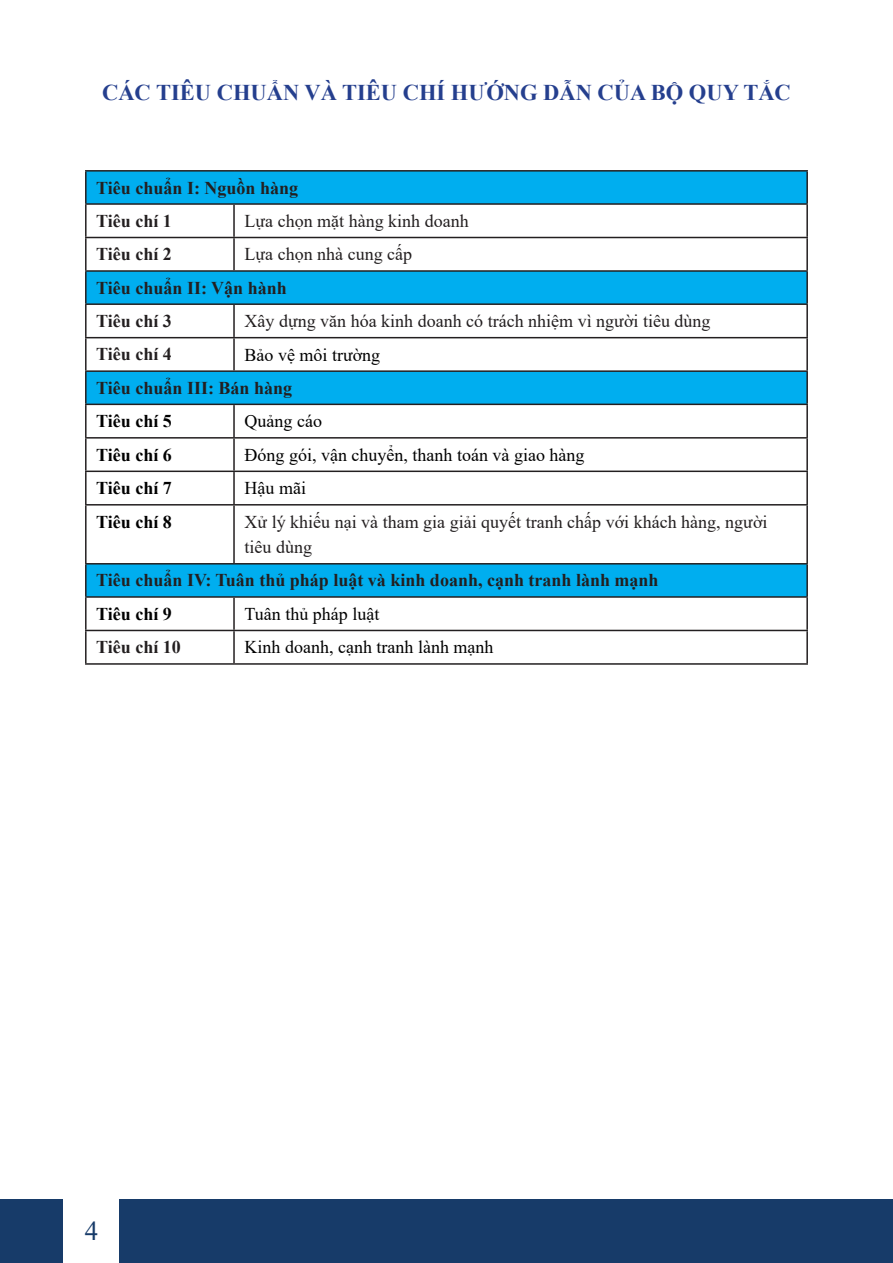
<style>
.page{position:relative;width:893px;height:1263px;background:#fff}
.page>*{position:absolute;margin:0;border:0;box-sizing:border-box;transform-origin:0 0}
.t1{font:27px "Times New Roman";color:#173b69}
.Heading_1{font:700 22.5px "Times New Roman";color:#253f8e}
.Normal_bảng{font:700 18px "Times New Roman";color:#231f20}
.Normal_bảng-2{font:18px/25.5px "Times New Roman";color:#231f20}
.Normal_bảng-3{font:18px "Times New Roman";color:#000}
.Normal_bảng-4{font:700 18px "Times New Roman";color:#000}
</style>
<div class="page">
<div style="left:0;top:1199px;width:64px;height:64px;background:#173b69"></div>
<div style="left:119px;top:1199px;width:774px;height:64px;background:#173b69"></div>
<svg style="left:87px;top:172px;width:719px;height:424px"></svg>
<hr style="left:85px;top:170px;width:149px;height:2px;background:#231f20">
<hr style="left:85px;top:172px;width:2px;height:31px;background:#231f20">
<hr style="left:234px;top:170px;width:574px;height:2px;background:#231f20">
<hr style="left:806px;top:172px;width:2px;height:31px;background:#231f20">
<hr style="left:85px;top:203px;width:149px;height:2px;background:#231f20">
<hr style="left:85px;top:205px;width:2px;height:32px;background:#231f20">
<hr style="left:234px;top:203px;width:574px;height:2px;background:#231f20">
<hr style="left:233px;top:205px;width:2px;height:32px;background:#231f20">
<hr style="left:806px;top:205px;width:2px;height:32px;background:#231f20">
<hr style="left:85px;top:237px;width:149px;height:1px;background:#231f20">
<hr style="left:85px;top:238px;width:2px;height:32px;background:#231f20">
<hr style="left:234px;top:237px;width:574px;height:1px;background:#231f20">
<hr style="left:233px;top:238px;width:2px;height:32px;background:#231f20">
<hr style="left:806px;top:238px;width:2px;height:32px;background:#231f20">
<hr style="left:85px;top:270px;width:149px;height:2px;background:#231f20">
<hr style="left:85px;top:272px;width:2px;height:31px;background:#231f20">
<hr style="left:234px;top:270px;width:574px;height:2px;background:#231f20">
<hr style="left:806px;top:272px;width:2px;height:31px;background:#231f20">
<hr style="left:85px;top:303px;width:149px;height:2px;background:#231f20">
<hr style="left:85px;top:305px;width:2px;height:32px;background:#231f20">
<hr style="left:234px;top:303px;width:574px;height:2px;background:#231f20">
<hr style="left:233px;top:305px;width:2px;height:32px;background:#231f20">
<hr style="left:806px;top:305px;width:2px;height:32px;background:#231f20">
<hr style="left:85px;top:337px;width:149px;height:1px;background:#231f20">
<hr style="left:85px;top:338px;width:2px;height:32px;background:#231f20">
<hr style="left:234px;top:337px;width:574px;height:1px;background:#231f20">
<hr style="left:233px;top:338px;width:2px;height:32px;background:#231f20">
<hr style="left:806px;top:338px;width:2px;height:32px;background:#231f20">
<hr style="left:85px;top:370px;width:149px;height:2px;background:#231f20">
<hr style="left:85px;top:372px;width:2px;height:32px;background:#231f20">
<hr style="left:234px;top:370px;width:574px;height:2px;background:#231f20">
<hr style="left:806px;top:372px;width:2px;height:32px;background:#231f20">
<hr style="left:85px;top:404px;width:149px;height:1px;background:#231f20">
<hr style="left:85px;top:405px;width:2px;height:32px;background:#231f20">
<hr style="left:234px;top:404px;width:574px;height:1px;background:#231f20">
<hr style="left:233px;top:405px;width:2px;height:32px;background:#231f20">
<hr style="left:806px;top:405px;width:2px;height:32px;background:#231f20">
<hr style="left:85px;top:437px;width:149px;height:2px;background:#231f20">
<hr style="left:85px;top:439px;width:2px;height:32px;background:#231f20">
<hr style="left:234px;top:437px;width:574px;height:2px;background:#231f20">
<hr style="left:233px;top:439px;width:2px;height:32px;background:#231f20">
<hr style="left:806px;top:439px;width:2px;height:32px;background:#231f20">
<hr style="left:85px;top:471px;width:149px;height:1px;background:#231f20">
<hr style="left:85px;top:472px;width:2px;height:32px;background:#231f20">
<hr style="left:234px;top:471px;width:574px;height:1px;background:#231f20">
<hr style="left:233px;top:472px;width:2px;height:32px;background:#231f20">
<hr style="left:806px;top:472px;width:2px;height:32px;background:#231f20">
<hr style="left:85px;top:504px;width:149px;height:1px;background:#231f20">
<hr style="left:85px;top:505px;width:2px;height:58px;background:#231f20">
<hr style="left:234px;top:504px;width:574px;height:1px;background:#231f20">
<hr style="left:233px;top:505px;width:2px;height:58px;background:#231f20">
<hr style="left:806px;top:505px;width:2px;height:58px;background:#231f20">
<hr style="left:85px;top:563px;width:149px;height:1px;background:#231f20">
<hr style="left:85px;top:564px;width:2px;height:32px;background:#231f20">
<hr style="left:234px;top:563px;width:574px;height:1px;background:#231f20">
<hr style="left:806px;top:564px;width:2px;height:32px;background:#231f20">
<hr style="left:85px;top:596px;width:149px;height:2px;background:#231f20">
<hr style="left:85px;top:598px;width:2px;height:32px;background:#231f20">
<hr style="left:234px;top:596px;width:574px;height:2px;background:#231f20">
<hr style="left:233px;top:598px;width:2px;height:32px;background:#231f20">
<hr style="left:806px;top:598px;width:2px;height:32px;background:#231f20">
<hr style="left:85px;top:630px;width:149px;height:1px;background:#231f20">
<hr style="left:85px;top:631px;width:2px;height:32px;background:#231f20">
<hr style="left:234px;top:630px;width:574px;height:1px;background:#231f20">
<hr style="left:233px;top:631px;width:2px;height:32px;background:#231f20">
<hr style="left:806px;top:631px;width:2px;height:32px;background:#231f20">
<hr style="left:85px;top:663px;width:149px;height:2px;background:#231f20">
<hr style="left:234px;top:663px;width:574px;height:2px;background:#231f20">
<p class="Heading_1" style="left:102px;top:77px;width:690px">CÁC TIÊU CHUẨN VÀ TIÊU CHÍ HƯỚNG DẪN CỦA BỘ QUY TẮC</p>
<p class="Normal_bảng" style="left:96px;top:174px;width:203px">Tiêu chuẩn I: Nguồn hàng</p>
<p class="Normal_bảng" style="left:96px;top:208px;width:77px">Tiêu chí 1</p>
<p class="Normal_bảng-2" style="left:244px;top:208px;width:226px">Lựa chọn mặt hàng kinh doanh</p>
<p class="Normal_bảng" style="left:96px;top:241px;width:77px">Tiêu chí 2</p>
<p class="Normal_bảng-2" style="left:244px;top:241px;width:169px">Lựa chọn nhà cung cấp</p>
<p class="Normal_bảng" style="left:96px;top:275px;width:192px">Tiêu chuẩn II: Vận hành</p>
<p class="Normal_bảng" style="left:96px;top:308px;width:77px">Tiêu chí 3</p>
<p class="Normal_bảng-2" style="left:244px;top:308px;width:467px">Xây dựng văn hóa kinh doanh có trách nhiệm vì người tiêu dùng</p>
<p class="Normal_bảng" style="left:96px;top:341px;width:77px">Tiêu chí 4</p>
<p class="Normal_bảng-3" style="left:244px;top:342px;width:137px">Bảo vệ môi trường</p>
<p class="Normal_bảng" style="left:96px;top:375px;width:197px">Tiêu chuẩn III: Bán hàng</p>
<p class="Normal_bảng-4" style="left:96px;top:408px;width:77px">Tiêu chí 5</p>
<p class="Normal_bảng-3" style="left:244px;top:409px;width:79px">Quảng cáo</p>
<p class="Normal_bảng-4" style="left:96px;top:441px;width:77px">Tiêu chí 6</p>
<p class="Normal_bảng-3" style="left:244px;top:442px;width:341px">Đóng gói, vận chuyển, thanh toán và giao hàng</p>
<p class="Normal_bảng-4" style="left:96px;top:475px;width:77px">Tiêu chí 7</p>
<p class="Normal_bảng-3" style="left:244px;top:476px;width:63px">Hậu mãi</p>
<p class="Normal_bảng-4" style="left:96px;top:508px;width:77px">Tiêu chí 8</p>
<p class="Normal_bảng-2" style="left:244px;top:508px;width:524px">Xử lý khiếu nại và tham gia giải quyết tranh chấp với khách hàng, người tiêu dùng</p>
<p class="Normal_bảng" style="left:96px;top:567px;width:564px">Tiêu chuẩn IV: Tuân thủ pháp luật và kinh doanh, cạnh tranh lành mạnh</p>
<p class="Normal_bảng-4" style="left:96px;top:601px;width:77px">Tiêu chí 9</p>
<p class="Normal_bảng-3" style="left:244px;top:601px;width:136px">Tuân thủ pháp luật</p>
<p class="Normal_bảng" style="left:96px;top:634px;width:86px">Tiêu chí 10</p>
<p class="Normal_bảng-3" style="left:244px;top:635px;width:250px">Kinh doanh, cạnh tranh lành mạnh</p>
<h1 class="t1" style="left:85px;top:1212px;width:15px">4</h1>
</div>
